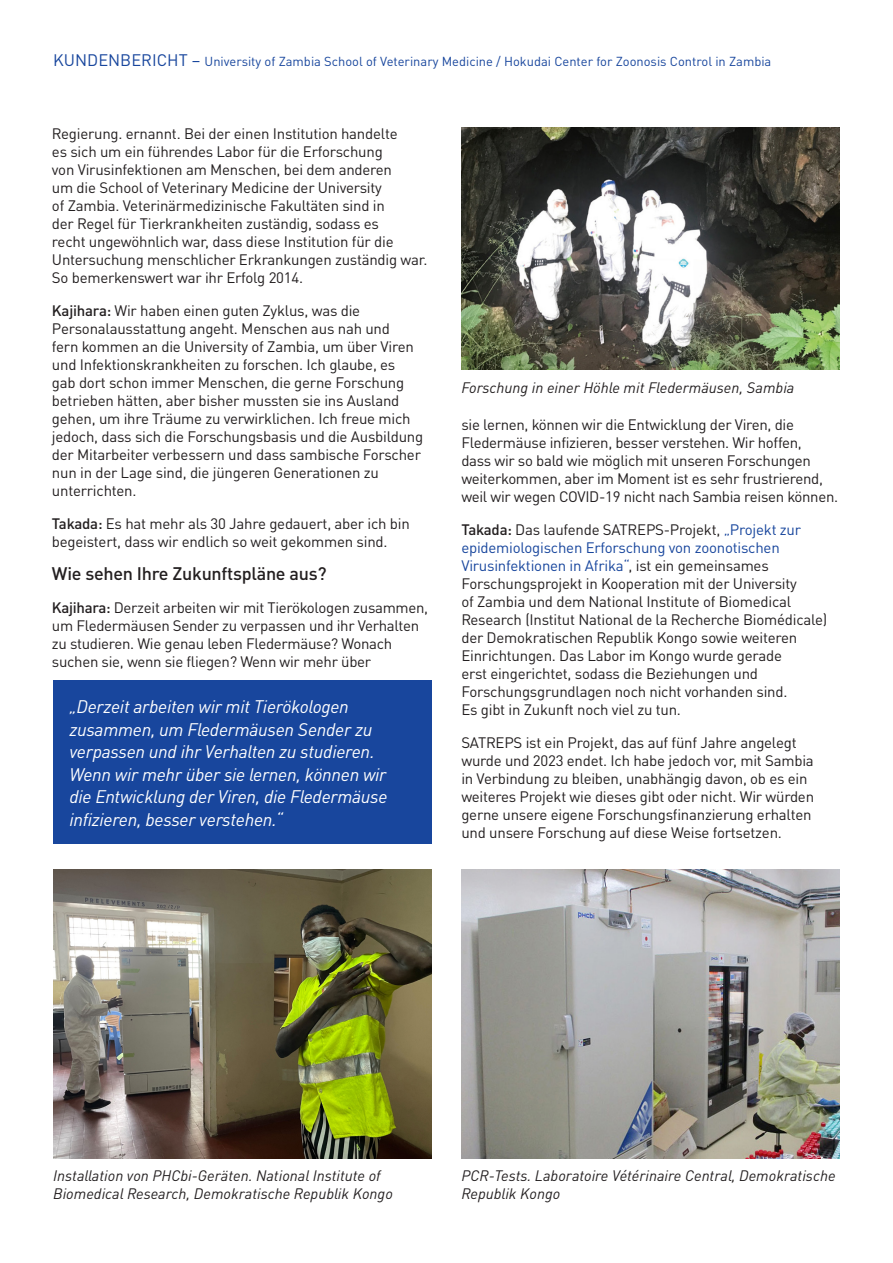
<style>
.page{position:relative;width:893px;height:1263px;background:#fff}
.page>*{position:absolute;margin:0;border:0;box-sizing:border-box;transform-origin:0 0}
.Normaal{font:italic 18px/22.5px "DINOT";letter-spacing:-.015em;color:#fff}
.tussenkopje{font:500 18px "DIN Pro";letter-spacing:-.015em;color:#231f20}
.plat_11_12{font:15px/18px "DINOT";letter-spacing:-.015em;color:#231f20}
.Normaal-2{font:italic 15px/18px "DINOT";color:#231f20}
.Normaal-3{font:12.9px "DINOT";color:#18469d}
.s1{font-size:16.5px}
.s2{font-weight:500}
.s3{color:#18469d}
</style>
<div class="page">
<img style="left:53px;top:870px;width:378px;height:288px">
<img style="left:461px;top:870px;width:379px;height:288px">
<img style="left:461px;top:128px;width:379px;height:242px">
<div style="left:53px;top:681px;width:379px;height:163px;background:#18469d"></div>
<p class="Normaal-3" style="left:53px;top:53px;width:720px"><span class="s1">KUNDENBERICHT –</span> University of Zambia School of Veterinary Medicine / Hokudai Center for Zoonosis Control in Zambia</p>
<p class="plat_11_12" style="left:52px;top:124px;width:377px">Regierung. ernannt. Bei der einen Institution handelte<br>es sich um ein führendes Labor für die Erforschung<br>von Virusinfektionen am Menschen, bei dem anderen<br>um die School of Veterinary Medicine der University<br>of Zambia. Veterinärmedizinische Fakultäten sind in<br>der Regel für Tierkrankheiten zuständig, sodass es<br>recht ungewöhnlich war, dass diese Institution für die Untersuchung menschlicher Erkrankungen zuständig war.<br>So bemerkenswert war ihr Erfolg 2014.</p>
<p class="plat_11_12" style="left:52px;top:301px;width:373px"><span class="s2">Kajihara:</span> Wir haben einen guten Zyklus, was die Personalausstattung angeht. Menschen aus nah und<br>fern kommen an die University of Zambia, um über Viren und Infektionskrankheiten zu forschen. Ich glaube, es<br>gab dort schon immer Menschen, die gerne Forschung betrieben hätten, aber bisher mussten sie ins Ausland gehen, um ihre Träume zu verwirklichen. Ich freue mich jedoch, dass sich die Forschungsbasis und die Ausbildung der Mitarbeiter verbessern und dass sambische Forscher nun in der Lage sind, die jüngeren Generationen zu unterrichten.</p>
<p class="plat_11_12" style="left:52px;top:514px;width:359px"><span class="s2">Takada:</span> Es hat mehr als 30 Jahre gedauert, aber ich bin begeistert, dass wir endlich so weit gekommen sind.</p>
<p class="tussenkopje" style="left:52px;top:559px;width:276px">Wie sehen Ihre Zukunftspläne aus?</p>
<p class="plat_11_12" style="left:52px;top:598px;width:378px"><span class="s2">Kajihara:</span> Derzeit arbeiten wir mit Tierökologen zusammen, um Fledermäusen Sender zu verpassen und ihr Verhalten zu studieren. Wie genau leben Fledermäuse? Wonach suchen sie, wenn sie fliegen? Wenn wir mehr über</p>
<p class="Normaal" style="left:69px;top:695px;width:320px">„Derzeit arbeiten wir mit Tierökologen zusammen, um Fledermäusen Sender zu verpassen und ihr Verhalten zu studieren.<br>Wenn wir mehr über sie lernen, können wir die Entwicklung der Viren, die Fledermäuse infizieren, besser verstehen.“</p>
<p class="Normaal-2" style="left:461px;top:378px;width:335px">Forschung in einer Höhle mit Fledermäusen, Sambia</p>
<p class="plat_11_12" style="left:461px;top:415px;width:378px">sie lernen, können wir die Entwicklung der Viren, die Fledermäuse infizieren, besser verstehen. Wir hoffen,<br>dass wir so bald wie möglich mit unseren Forschungen weiterkommen, aber im Moment ist es sehr frustrierend, weil wir wegen COVID-19 nicht nach Sambia reisen können.</p>
<p class="plat_11_12" style="left:461px;top:520px;width:367px"><span class="s2">Takada:</span> Das laufende SATREPS-Projekt, <span class="s3">„Projekt zur epidemiologischen Erforschung von zoonotischen Virusinfektionen in Afrika“</span>, ist ein gemeinsames Forschungsprojekt in Kooperation mit der University<br>of Zambia und dem National Institute of Biomedical Research (Institut National de la Recherche Biomédicale) der Demokratischen Republik Kongo sowie weiteren Einrichtungen. Das Labor im Kongo wurde gerade<br>erst eingerichtet, sodass die Beziehungen und Forschungsgrundlagen noch nicht vorhanden sind.<br>Es gibt in Zukunft noch viel zu tun.</p>
<p class="plat_11_12" style="left:461px;top:733px;width:354px">SATREPS ist ein Projekt, das auf fünf Jahre angelegt wurde und 2023 endet. Ich habe jedoch vor, mit Sambia in Verbindung zu bleiben, unabhängig davon, ob es ein weiteres Projekt wie dieses gibt oder nicht. Wir würden gerne unsere eigene Forschungsfinanzierung erhalten und unsere Forschung auf diese Weise fortsetzen.</p>
<p class="Normaal-2" style="left:53px;top:1166px;width:341px">Installation von PHCbi-Geräten. National Institute of<br>Biomedical Research, Demokratische Republik Kongo</p>
<p class="Normaal-2" style="left:461px;top:1166px;width:376px">PCR-Tests. Laboratoire Vétérinaire Central, Demokratische<br>Republik Kongo</p>
</div>
